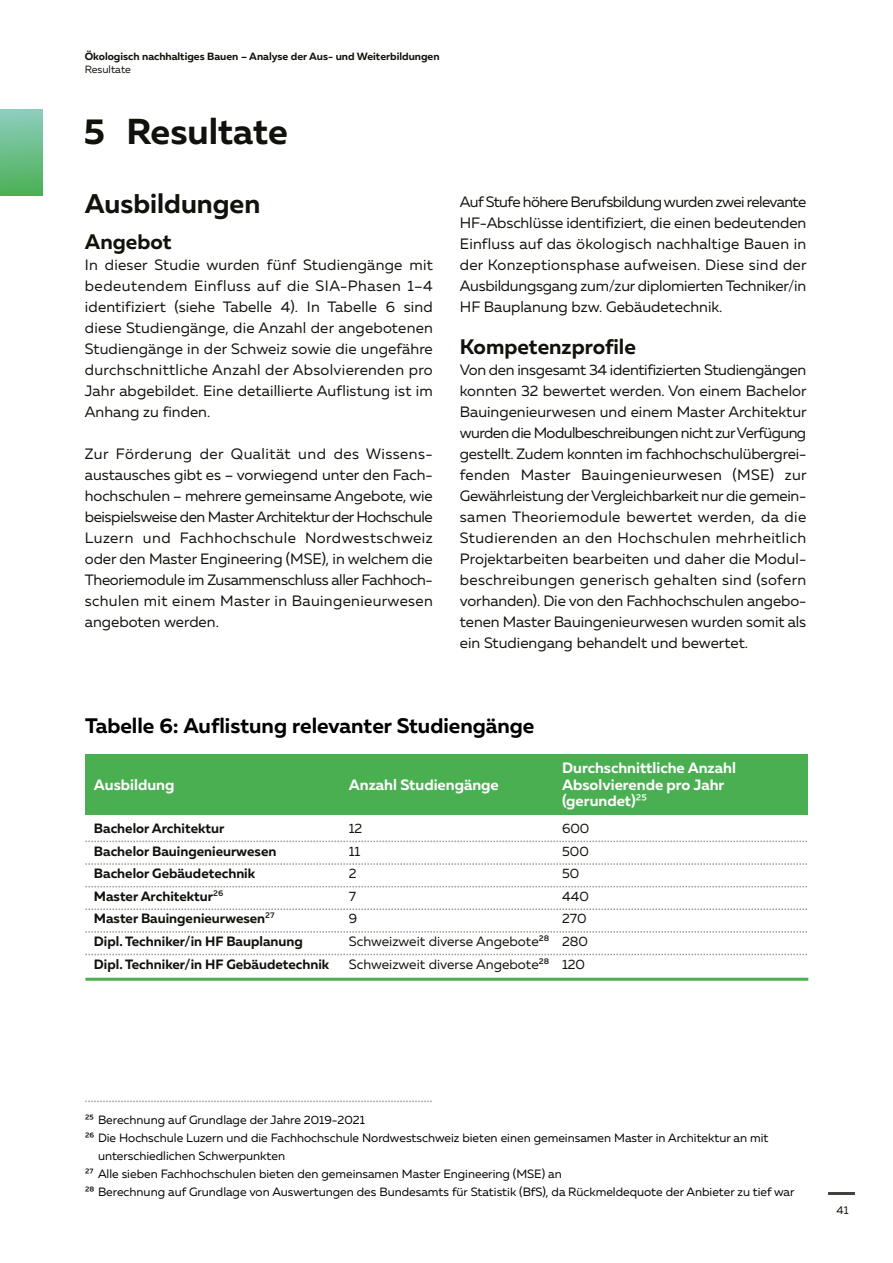
<style>
.page{position:relative;width:893px;height:1263px;background:#fff}
.page>*{position:absolute;margin:0;border:0;box-sizing:border-box;transform-origin:0 0}
.t1{font:700 36px "Muller";color:#12120d}
.t2{font:700 27px "Muller";color:#12120d}
.t3{font:700 21px "Muller";color:#000}
.t4{font:700 21px "Muller";color:#12120d}
.t5{font:15px/21px "Muller";color:#12120d;text-align:justify}
.t6{font:700 15px/16.5px "Muller";color:#fff}
.t7{font:700 13.5px "Muller";color:#12120d}
.t8{font:13.5px "Muller";color:#12120d}
.t9{font:12px "Muller";color:#000}
.t10{font:11.25px "Muller";color:#12120d}
.t11{font:700 10.5px "Muller";color:#12120d}
.t12{font:10.5px "Muller";color:#12120d}
.s1{font-weight:400}
</style>
<div class="page">
<svg style="left:829px;top:1193px;width:25px;height:1px"></svg>
<img style="left:0;top:110px;width:42px;height:85px">
<svg style="left:85px;top:1101px;width:347px;height:1px"></svg>
<div style="left:85px;top:753px;width:723px;height:61px;background:#49af51"></div>
<svg style="left:85px;top:841px;width:722px;height:1px"></svg>
<svg style="left:85px;top:863px;width:722px;height:2px"></svg>
<svg style="left:85px;top:886px;width:722px;height:1px"></svg>
<svg style="left:85px;top:908px;width:722px;height:2px"></svg>
<svg style="left:85px;top:931px;width:722px;height:2px"></svg>
<svg style="left:85px;top:954px;width:722px;height:1px"></svg>
<hr style="left:85px;top:978px;width:723px;height:3px;background:#49af51">
<p class="t11" style="left:85px;top:52px;width:356px">Ökologisch nachhaltiges Bauen – Analyse der Aus- und Weiterbildungen</p>
<p class="t12" style="left:85px;top:65px;width:48px">Resultate</p>
<h1 class="t1" style="left:84px;top:116px;width:205px">5 Resultate</h1>
<h2 class="t2" style="left:85px;top:192px;width:177px">Ausbildungen</h2>
<h3 class="t4" style="left:85px;top:233px;width:88px">Angebot</h3>
<p class="t5" style="left:85px;top:255px;width:349px">In dieser Studie wurden fünf Studiengänge mit bedeutendem Einfluss auf die SIA-Phasen 1–4 identifiziert (siehe Tabelle 4). In Tabelle 6 sind diese Studiengänge, die Anzahl der angebotenen Studiengänge in der Schweiz sowie die ungefähre durchschnittliche Anzahl der Absolvierenden pro Jahr abgebildet. Eine detaillierte Auflistung ist im Anhang zu finden.</p>
<p class="t5" style="left:85px;top:444px;width:349px">Zur Förderung der Qualität und des Wissens&shy;austausches gibt es – vorwiegend unter den Fach&shy;hochschulen – mehrere gemeinsame Angebote, wie beispielsweise den MasterArchitektur der Hochschule Luzern und Fachhochschule Nordwestschweiz oder den Master Engineering (MSE), in welchem die Theoriemodule im Zusammenschluss aller Fachhoch&shy;schulen mit einem Master in Bauingenieurwesen angeboten werden.</p>
<p class="t5" style="left:460px;top:192px;width:348px">Auf Stufe höhere Berufsbildung wurden zwei relevante HF-Abschlüsse identifiziert, die einen bedeutenden Einfluss auf das ökologisch nachhaltige Bauen in der Konzeptionsphase aufweisen. Diese sind der Ausbildungsgang zum/zur diplomierten Techniker/in HF Bauplanung bzw. Gebäudetechnik.</p>
<h3 class="t4" style="left:460px;top:338px;width:178px">Kompetenzprofile</h3>
<p class="t5" style="left:460px;top:360px;width:348px">Von den insgesamt 34 identifizierten Studiengängen konnten 32 bewertet werden. Von einem Bachelor Bauingenieurwesen und einem Master Architektur wurden die Modulbeschreibungen nicht zurVerfügung gestellt. Zudem konnten im fachhochschulübergrei&shy;fenden Master Bauingenieurwesen (MSE) zur Gewährleistung der Vergleichbarkeit nur die gemein&shy;samen Theoriemodule bewertet werden, da die Studierenden an den Hochschulen mehrheitlich Projektarbeiten bearbeiten und daher die Modul&shy;beschreibungen generisch gehalten sind (sofern vorhanden). Die von den Fachhochschulen angebo&shy;tenen Master Bauingenieurwesen wurden somit als ein Studiengang behandelt und bewertet.</p>
<h3 class="t3" style="left:85px;top:716px;width:451px">Tabelle 6: Auflistung relevanter Studiengänge</h3>
<p class="t6" style="left:94px;top:777px;width:82px">Ausbildung</p>
<p class="t6" style="left:349px;top:777px;width:151px">Anzahl Studiengänge</p>
<p class="t6" style="left:562px;top:761px;width:175px">Durchschnittliche Anzahl<br>Absolvierende pro Jahr (gerundet)<span class="s1">25</span></p>
<p class="t7" style="left:94px;top:822px;width:132px">Bachelor Architektur</p>
<p class="t8" style="left:349px;top:822px;width:15px">12</p>
<p class="t8" style="left:562px;top:822px;width:29px">600</p>
<p class="t7" style="left:94px;top:845px;width:184px">Bachelor Bauingenieurwesen</p>
<p class="t8" style="left:349px;top:845px;width:13px">11</p>
<p class="t8" style="left:562px;top:845px;width:28px">500</p>
<p class="t7" style="left:94px;top:868px;width:163px">Bachelor Gebäudetechnik</p>
<p class="t8" style="left:349px;top:868px;width:9px">2</p>
<p class="t8" style="left:562px;top:868px;width:19px">50</p>
<p class="t7" style="left:94px;top:890px;width:131px">Master Architektur<span class="s1">26</span></p>
<p class="t8" style="left:349px;top:890px;width:9px">7</p>
<p class="t8" style="left:562px;top:890px;width:28px">440</p>
<p class="t7" style="left:94px;top:913px;width:182px">Master Bauingenieurwesen<span class="s1">27</span></p>
<p class="t8" style="left:349px;top:913px;width:10px">9</p>
<p class="t8" style="left:562px;top:913px;width:26px">270</p>
<p class="t7" style="left:94px;top:935px;width:210px">Dipl. Techniker/in HF Bauplanung</p>
<p class="t8" style="left:349px;top:935px;width:241px">Schweizweit diverse Angebote28 280</p>
<p class="t7" style="left:94px;top:958px;width:237px">Dipl. Techniker/in HF Gebäudetechnik</p>
<p class="t8" style="left:349px;top:958px;width:238px">Schweizweit diverse Angebote28 120</p>
<p class="t9" style="left:85px;top:1114px;width:281px">25 Berechnung auf Grundlage der Jahre 2019-2021</p>
<p class="t9" style="left:85px;top:1132px;width:685px">26 Die Hochschule Luzern und die Fachhochschule Nordwestschweiz bieten einen gemeinsamen Master in Architektur an mit</p>
<p class="t9" style="left:98px;top:1150px;width:189px">unterschiedlichen Schwerpunkten</p>
<p class="t9" style="left:85px;top:1168px;width:478px">27 Alle sieben Fachhochschulen bieten den gemeinsamen Master Engineering (MSE) an</p>
<p class="t9" style="left:85px;top:1186px;width:711px">28 Berechnung auf Grundlage von Auswertungen des Bundesamts für Statistik (BfS), da Rückmeldequote der Anbieter zu tief war</p>
<p class="t10" style="left:837px;top:1205px;width:14px">41</p>
</div>
